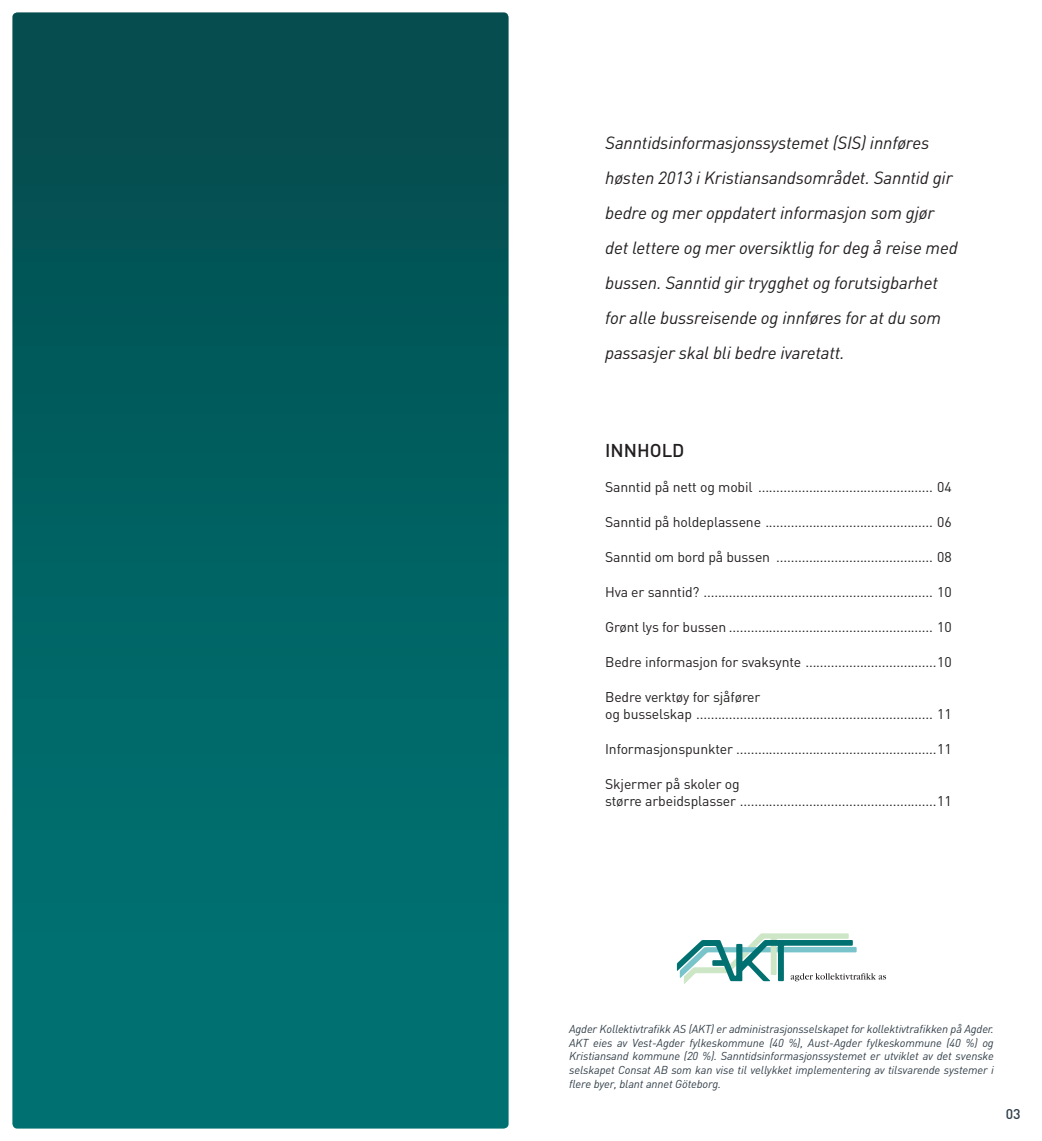
<style>
.page{position:relative;width:1042px;height:1141px;background:#fff}
.page>*{position:absolute;margin:0;border:0;box-sizing:border-box;transform-origin:0 0}
.t1{font:500 18.38px "DIN";color:#231f20}
.t2{font:italic 17.5px/35px "DIN";letter-spacing:-.01em;color:#231f20}
.t3{font:14px/16.8px "DIN";letter-spacing:-.01em;color:#231f20}
.t4{font:500 14px "DIN";color:#313e48}
.t5{font:italic 11.38px/13.7px "DIN";letter-spacing:-.01em;color:#313e48;text-align:justify}
</style>
<div class="page">
<svg style="left:12px;top:12px;width:496px;height:1117px;background:#016162"></svg>
<svg style="left:677px;top:933px;width:209px;height:51px"></svg>
<p class="t2" style="left:605px;top:125px;width:354px">Sanntidsinformasjonssystemet (SIS) innføres høsten 2013 i Kristiansandsområdet. Sanntid gir bedre og mer oppdatert informasjon som gjør det lettere og mer oversiktlig for deg å reise med bussen. Sanntid gir trygghet og forutsigbarhet for alle bussreisende og innføres for at du som passasjer skal bli bedre ivaretatt.</p>
<p class="t1" style="left:605px;top:439px;width:81px">INNHOLD</p>
<p class="t3" style="left:605px;top:478px;width:348px">Sanntid på nett og mobil ................................................ 04</p>
<p class="t3" style="left:605px;top:513px;width:348px">Sanntid på holdeplassene .............................................. 06</p>
<p class="t3" style="left:605px;top:548px;width:348px">Sanntid om bord på bussen ........................................... 08</p>
<p class="t3" style="left:605px;top:583px;width:348px">Hva er sanntid? ............................................................... 10</p>
<p class="t3" style="left:605px;top:618px;width:348px">Grønt lys for bussen ........................................................ 10</p>
<p class="t3" style="left:605px;top:653px;width:348px">Bedre informasjon for svaksynte ....................................10</p>
<p class="t3" style="left:605px;top:688px;width:348px">Bedre verktøy for sjåfører<br>og busselskap ................................................................. 11</p>
<p class="t3" style="left:605px;top:740px;width:348px">Informasjonspunkter .......................................................11</p>
<p class="t3" style="left:605px;top:775px;width:136px">Skjermer på skoler og</p>
<p class="t3" style="left:605px;top:792px;width:348px">større arbeidsplasser ......................................................11</p>
<p class="t5" style="left:569px;top:1022px;width:426px">Agder Kollektivtrafikk AS (AKT) er administrasjonsselskapet for kollektivtrafikken på Agder.<br>AKT eies av Vest-Agder fylkeskommune (40 %), Aust-Agder fylkeskommune (40 %) og Kristiansand kommune (20 %). Sanntidsinformasjonssystemet er utviklet av det svenske selskapet Consat AB som kan vise til vellykket implementering av tilsvarende systemer i flere byer, blant annet Göteborg.</p>
<p class="t4" style="left:1006px;top:1105px;width:16px">03</p>
</div>
